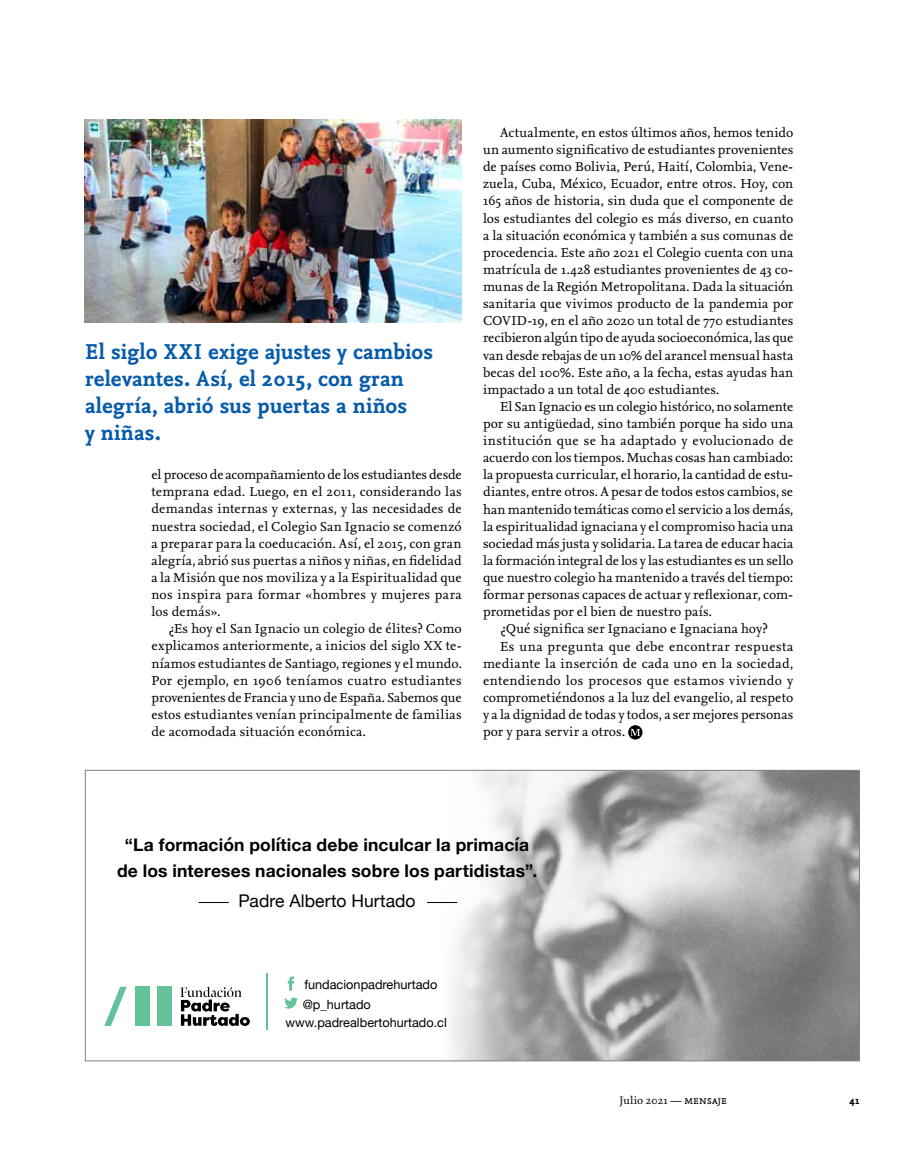
<style>
.page{position:relative;width:915px;height:1149px;background:#fff}
.page>*{position:absolute;margin:0;border:0;box-sizing:border-box;transform-origin:0 0}
.t1{font:700 22.5px/27px "Nexus Mix Pro";letter-spacing:.015em;color:#065baa}
.t2{font:700 17.4px/25.3px "Helvetica Neue";letter-spacing:.01em;color:#000;text-align:center}
.t3{font:17.4px "Helvetica Neue";color:#000}
.t4{font:13.5px/17.1px "Nexus Serif Pro";letter-spacing:.01em;color:#000;text-align:justify}
.t5{font:13.5px "Nexus Serif Pro";letter-spacing:-.01em;color:#000}
.t6{font:13.5px "Nexus Serif Pro";letter-spacing:.03em;color:#000}
.t7{font:12.75px/20.1px "Helvetica Neue";color:#000}
.t8{font:11.25px "Nexus Serif Pro";letter-spacing:.02em;color:#000}
.t9{font:700 11.25px "Nexus Mix Pro";color:#000}
.s1{font-family:"Nexus Mix Pro";font-size:12px}
</style>
<div class="page">
<img style="left:104px;top:772px;width:753px;height:286px">
<svg style="left:288px;top:976px;width:6px;height:14px"></svg>
<svg style="left:284px;top:997px;width:14px;height:11px"></svg>
<hr style="left:266px;top:972px;width:2px;height:57px;background:#64c29b">
<div style="left:135px;top:986px;width:15px;height:39px;background:#64c29b"></div>
<svg style="left:104px;top:986px;width:23px;height:39px"></svg>
<div style="left:157px;top:986px;width:15px;height:39px;background:#64c29b"></div>
<svg style="left:180px;top:986px;width:70px;height:39px"></svg>
<hr style="left:427px;top:901px;width:30px;height:1px;background:#000">
<hr style="left:198px;top:901px;width:31px;height:1px;background:#000">
<svg style="left:628px;top:725px;width:14px;height:14px"></svg>
<img style="left:85px;top:120px;width:376px;height:202px">
<h1 class="t1" style="left:85px;top:337px;width:349px">El siglo XXI exige ajustes y cambios relevantes. Así, el 2015, con gran alegría, abrió sus puertas a niños<br>y niñas.</h1>
<p class="t4" style="left:151px;top:465px;width:312px">el proceso de acompañamiento de los estudiantes desde temprana edad. Luego, en el 2011, considerando las demandas internas y externas, y las necesidades de nuestra sociedad, el Colegio San Ignacio se comenzó a preparar para la coeducación. Así, el 2015, con gran alegría, abrió sus puertas a niños y niñas, en fidelidad a la Misión que nos moviliza y a la Espiritualidad que nos inspira para formar «hombres y mujeres para los demás».</p>
<p class="t4" style="left:151px;top:619px;width:312px;text-indent:17px">¿Es hoy el San Ignacio un colegio de élites? Como explicamos anteriormente, a inicios del siglo XX te&shy;níamos estudiantes de Santiago, regiones y el mundo.<br>Por ejemplo, en 1906 teníamos cuatro estudiantes provenientes de Francia y uno de España. Sabemos que estos estudiantes venían principalmente de familias de acomodada situación económica.</p>
<p class="t4" style="left:483px;top:123px;width:312px;text-indent:17px">Actualmente, en estos últimos años, hemos tenido un aumento significativo de estudiantes provenientes de países como Bolivia, Perú, Haití, Colombia, Vene&shy;zuela, Cuba, México, Ecuador, entre otros. Hoy, con 165 años de historia, sin duda que el componente de los estudiantes del colegio es más diverso, en cuanto a la situación económica y también a sus comunas de procedencia. Este año 2021 el Colegio cuenta con una matrícula de 1.428 estudiantes provenientes de 43 co&shy;munas de la Región Metropolitana. Dada la situación sanitaria que vivimos producto de la pandemia por COVID-19, en el año 2020 un total de 770 estudiantes recibieron algún tipo de ayuda socioeconómica, las que van desde rebajas de un 10% del arancel mensual hasta becas del 100%. Este año, a la fecha, estas ayudas han impactado a un total de 400 estudiantes.</p>
<p class="t4" style="left:500px;top:397px;width:294px">El San Ignacio es un colegio histórico, no solamente</p>
<p class="t4" style="left:483px;top:414px;width:312px">por su antigüedad, sino también porque ha sido una</p>
<p class="t4" style="left:483px;top:431px;width:312px">institución que se ha adaptado y evolucionado de</p>
<p class="t4" style="left:483px;top:448px;width:312px">acuerdo con los tiempos. Muchas cosas han cambiado:</p>
<p class="t4" style="left:483px;top:465px;width:312px">la propuesta curricular, el horario, la cantidad de estu-</p>
<p class="t4" style="left:483px;top:482px;width:311px">diantes, entre otros. A pesar de todos estos cambios, se</p>
<p class="t4" style="left:483px;top:500px;width:312px">han mantenido temáticas como el servicio a los demás,</p>
<p class="t4" style="left:483px;top:517px;width:312px">la espiritualidad ignaciana y el compromiso hacia una</p>
<p class="t4" style="left:483px;top:534px;width:312px">sociedad más justa y solidaria. La tarea de educar hacia</p>
<p class="t5" style="left:483px;top:550px;width:312px">la formación integral de los y las estudiantes es un sello</p>
<p class="t4" style="left:483px;top:568px;width:312px">que nuestro colegio ha mantenido a través del tiempo:</p>
<p class="t4" style="left:483px;top:585px;width:312px">formar personas capaces de actuar y reflexionar, com-</p>
<p class="t4" style="left:483px;top:602px;width:230px">prometidas por el bien de nuestro país.</p>
<p class="t4" style="left:500px;top:619px;width:269px">¿Qué significa ser Ignaciano e Ignaciana hoy?</p>
<p class="t6" style="left:500px;top:636px;width:294px">Es una pregunta que debe encontrar respuesta</p>
<p class="t4" style="left:483px;top:653px;width:312px">mediante la inserción de cada uno en la sociedad,</p>
<p class="t4" style="left:483px;top:671px;width:312px">entendiendo los procesos que estamos viviendo y</p>
<p class="t4" style="left:483px;top:688px;width:312px">comprometiéndonos a la luz del evangelio, al respeto</p>
<p class="t4" style="left:483px;top:705px;width:312px">y a la dignidad de todas y todos, a ser mejores personas</p>
<p class="t4" style="left:483px;top:722px;width:143px">por y para servir a otros.</p>
<p class="t2" style="left:117px;top:832px;width:421px">“La formación política debe inculcar la primacía de los intereses nacionales sobre los partidistas”.</p>
<p class="t3" style="left:238px;top:887px;width:178px">Padre Alberto Hurtado</p>
<p class="t7" style="left:303px;top:974px;width:136px">fundacionpadrehurtado @p_hurtado</p>
<p class="t7" style="left:285px;top:1012px;width:163px">www.padrealbertohurtado.cl</p>
<p class="t8" style="left:619px;top:1091px;width:109px">Julio 2021 — <span class="s1">mensaje</span></p>
<p class="t9" style="left:849px;top:1091px;width:12px">41</p>
</div>
